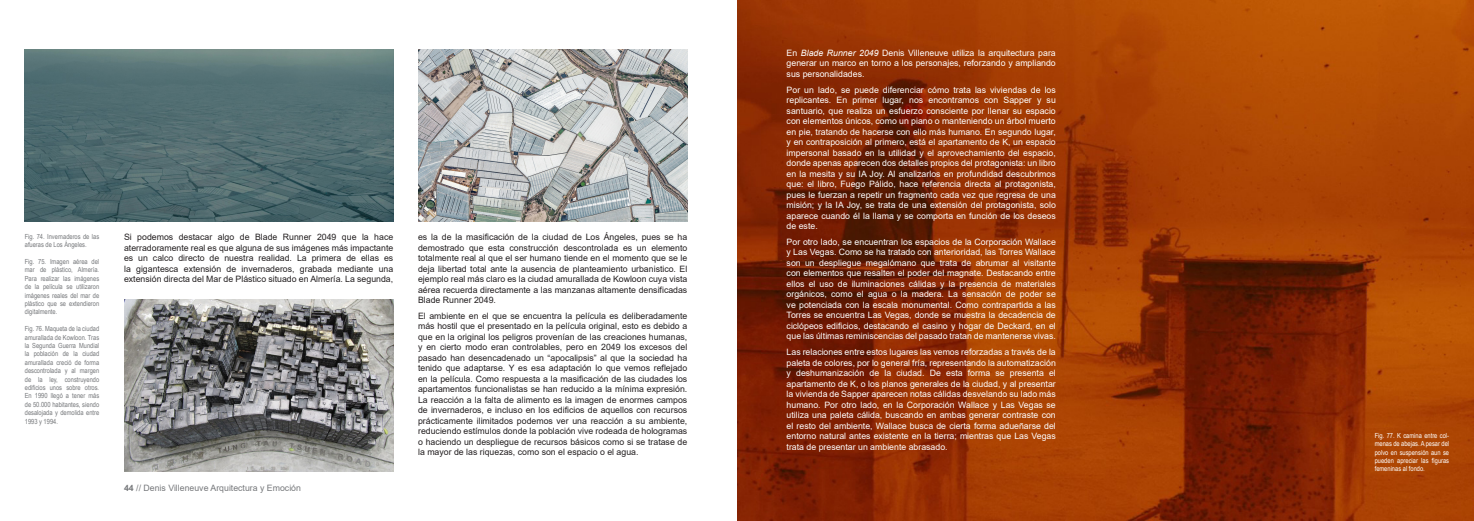
<style>
.page{position:relative;width:1474px;height:521px;background:#fff}
.page>*{position:absolute;margin:0;border:0;box-sizing:border-box;transform-origin:0 0}
.t1{font:8.75px/10.5px "Arial";color:#fff;text-align:justify}
.t2{font:8.75px/10.5px "Arial";color:#231f20;text-align:justify}
.t3{font:8.75px "Arial";color:#76787b}
.Anotaciones{font:7px/8.4px "Arial Narrow";color:#76787b;text-align:justify}
.Anotaciones-2{font:7px/8.4px "Arial Narrow";color:#fff;text-align:justify}
.s1{font-weight:700}
.s2{font-style:italic}
</style>
<div class="page">
<img style="left:737px;top:0;width:736px;height:521px">
<img style="left:418px;top:50px;width:269px;height:171px">
<img style="left:124px;top:300px;width:269px;height:171px">
<img style="left:25px;top:50px;width:368px;height:171px">
<p class="Anotaciones" style="left:25px;top:232px;width:76px">Fig. 74. Invernaderos de las afueras de Los Ángeles.</p>
<p class="Anotaciones" style="left:25px;top:257px;width:76px">Fig. 75. Imagen aérea del mar de plástico, Almería.<br>Para realizar las imágenes de la película se utilizaron imágenes reales del mar de plástico que se extendieron digitalmente.</p>
<p class="Anotaciones" style="left:25px;top:324px;width:76px">Fig. 76. Maqueta de la ciudad amurallada de Kowloon. Tras la Segunda Guerra Mundial la población de la ciudad amurallada creció de forma descontrolada y al margen de la ley, construyendo edificios unos sobre otros.<br>En 1990 llegó a tener más de 50.000 habitantes, siendo desalojada y demolida entre 1993 y 1994.</p>
<p class="t2" style="left:124px;top:232px;width:271px">Si podemos destacar algo de Blade Runner 2049 que la hace aterradoramente real es que alguna de sus imágenes más impactante es un calco directo de nuestra realidad. La primera de ellas es la gigantesca extensión de invernaderos, grabada mediante una extensión directa del Mar de Plástico situado en Almería. La segunda,</p>
<p class="t2" style="left:418px;top:232px;width:271px">es la de la masificación de la ciudad de Los Ángeles, pues se ha demostrado que esta construcción descontrolada es un elemento totalmente real al que el ser humano tiende en el momento que se le deja libertad total ante la ausencia de planteamiento urbanistico. El ejemplo real más claro es la ciudad amurallada de Kowloon cuya vista aérea recuerda directamente a las manzanas altamente densificadas Blade Runner 2049.</p>
<p class="t2" style="left:418px;top:310px;width:271px">El ambiente en el que se encuentra la película es deliberadamente más hostil que el presentado en la película original, esto es debido a que en la original los peligros provenían de las creaciones humanas, y en cierto modo eran controlables, pero en 2049 los excesos del pasado han desencadenado un “apocalipsis” al que la sociedad ha tenido que adaptarse. Y es esa adaptación lo que vemos reflejado en la película. Como respuesta a la masificación de las ciudades los apartamentos funcionalistas se han reducido a la mínima expresión.<br>La reacción a la falta de alimento es la imagen de enormes campos de invernaderos, e incluso en los edificios de aquellos con recursos prácticamente ilimitados podemos ver una reacción a su ambiente, reduciendo estímulos donde la población vive rodeada de hologramas o haciendo un despliegue de recursos básicos como si se tratase de la mayor de las riquezas, como son el espacio o el agua.</p>
<p class="t3" style="left:124px;top:482px;width:178px"><span class="s1">44</span> // Denis Villeneuve Arquitectura y Emoción</p>
<p class="t1" style="left:786px;top:48px;width:271px">En <span class="s2">Blade Runner 2049</span> Denis Villeneuve utiliza la arquitectura para generar un marco en torno a los personajes, reforzando y ampliando sus personalidades.</p>
<p class="t1" style="left:786px;top:84px;width:271px">Por un lado, se puede diferenciar cómo trata las viviendas de los replicantes. En primer lugar, nos encontramos con Sapper y su santuario, que realiza un esfuerzo consciente por llenar su espacio con elementos únicos, como un piano o manteniendo un árbol muerto en pie, tratando de hacerse con ello más humano. En segundo lugar, y en contraposición al primero, está el apartamento de K, un espacio impersonal basado en la utilidad y el aprovechamiento del espacio, donde apenas aparecen dos detalles propios del protagonista: un libro en la mesita y su IA Joy. Al analizarlos en profundidad descubrimos que: el libro, Fuego Pálido, hace referencia directa al protagonista, pues le fuerzan a repetir un fragmento cada vez que regresa de una misión; y la IA Joy, se trata de una extensión del protagonista, solo aparece cuando él la llama y se comporta en función de los deseos de este.</p>
<p class="t1" style="left:786px;top:237px;width:271px">Por otro lado, se encuentran los espacios de la Corporación Wallace y Las Vegas. Como se ha tratado con anterioridad, las Torres Wallace son un despliegue megalómano que trata de abrumar al visitante con elementos que resalten el poder del magnate. Destacando entre ellos el uso de iluminaciones cálidas y la presencia de materiales orgánicos, como el agua o la madera. La sensación de poder se ve potenciada con la escala monumental. Como contrapartida a las Torres se encuentra Las Vegas, donde se muestra la decadencia de ciclópeos edificios, destacando el casino y hogar de Deckard, en el que las últimas reminiscencias del pasado tratan de mantenerse vivas.</p>
<p class="t1" style="left:786px;top:347px;width:271px">Las relaciones entre estos lugares las vemos reforzadas a través de la paleta de colores, por lo general fría, representando la automatización y deshumanización de la ciudad. De esta forma se presenta el apartamento de K, o los planos generales de la ciudad, y al presentar la vivienda de Sapper aparecen notas cálidas desvelando su lado más humano. Por otro lado, en la Corporación Wallace y Las Vegas se utiliza una paleta cálida, buscando en ambas generar contraste con el resto del ambiente, Wallace busca de cierta forma adueñarse del entorno natural antes existente en la tierra; mientras que Las Vegas trata de presentar un ambiente abrasado.</p>
<p class="Anotaciones-2" style="left:1374px;top:431px;width:76px">Fig. 77. K camina entre col&shy;menas de abejas. A pesar del polvo en suspensión aun se pueden apreciar las figuras femeninas al fondo.</p>
</div>
